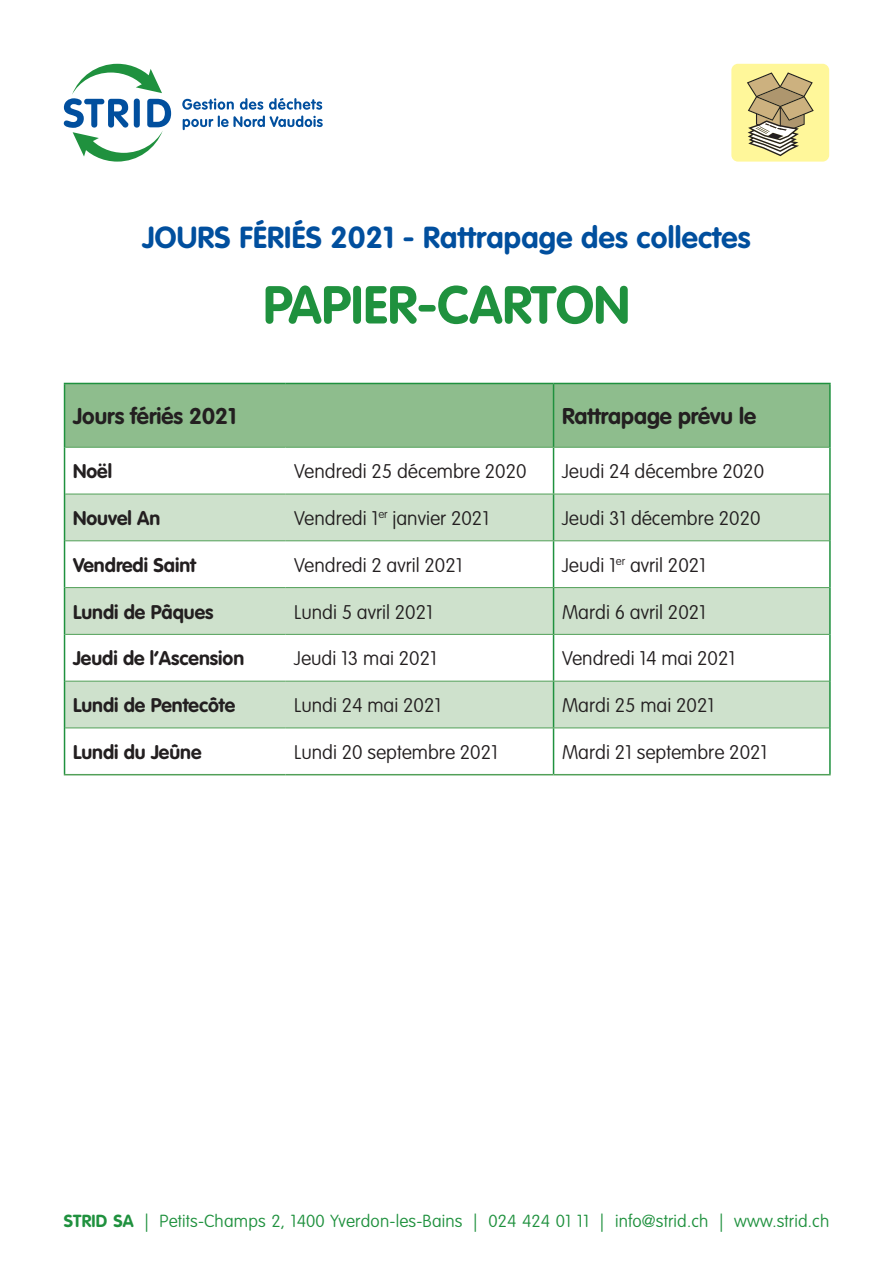
<style>
.page{position:relative;width:893px;height:1263px;background:#fff}
.page>*{position:absolute;margin:0;border:0;box-sizing:border-box;transform-origin:0 0}
.t1{font:700 52.5px "VAG Rounded Std";color:#1f913e}
.t2{font:700 30px "VAG Rounded Std";letter-spacing:.01em;color:#014f9e}
.t3{font:700 22.5px "VAG Rounded Std";color:#231f20}
.t4{font:100 19.5px "VAG Rounded Std";color:#231f20}
.t5{font:700 19.5px "VAG Rounded Std";color:#231f20}
.t6{font:100 17.25px "VAG Rounded Std";letter-spacing:.01em;color:#1f913e}
.s1{font-weight:700}
</style>
<div class="page">
<svg style="left:182px;top:98px;width:141px;height:32px"></svg>
<svg style="left:64px;top:64px;width:107px;height:98px"></svg>
<div style="left:731px;top:64px;width:98px;height:98px;background:#fff79a;border-radius:7px"></div>
<svg style="left:747px;top:72px;width:67px;height:84px"></svg>
<div style="left:65px;top:384px;width:764px;height:63px;background:#8ebd8d"></div>
<svg style="left:65px;top:448px;width:764px;height:326px"></svg>
<svg style="left:65px;top:495px;width:764px;height:232px;fill:#cee1cc"></svg>
<hr style="left:553px;top:384px;width:1px;height:63px;background:#1f913e">
<hr style="left:65px;top:447px;width:221px;height:1px;background:#51a058">
<hr style="left:286px;top:447px;width:268px;height:1px;background:#51a058">
<hr style="left:553px;top:448px;width:1px;height:46px;background:#1f913e">
<hr style="left:553px;top:541px;width:1px;height:46px;background:#1f913e">
<hr style="left:554px;top:447px;width:275px;height:1px;background:#51a058">
<hr style="left:65px;top:494px;width:221px;height:1px;background:#51a058">
<hr style="left:65px;top:587px;width:221px;height:1px;background:#51a058">
<hr style="left:286px;top:494px;width:268px;height:1px;background:#51a058">
<hr style="left:286px;top:587px;width:268px;height:1px;background:#51a058">
<hr style="left:553px;top:494px;width:1px;height:46px;background:#1f913e">
<hr style="left:553px;top:588px;width:1px;height:46px;background:#1f913e">
<hr style="left:554px;top:494px;width:275px;height:1px;background:#51a058">
<hr style="left:554px;top:587px;width:275px;height:1px;background:#51a058">
<hr style="left:65px;top:540px;width:221px;height:1px;background:#51a058">
<hr style="left:65px;top:634px;width:221px;height:1px;background:#51a058">
<hr style="left:286px;top:540px;width:268px;height:1px;background:#51a058">
<hr style="left:286px;top:634px;width:268px;height:1px;background:#51a058">
<hr style="left:553px;top:635px;width:1px;height:46px;background:#1f913e">
<hr style="left:554px;top:540px;width:275px;height:1px;background:#51a058">
<hr style="left:554px;top:634px;width:275px;height:1px;background:#51a058">
<hr style="left:65px;top:681px;width:221px;height:1px;background:#51a058">
<hr style="left:286px;top:681px;width:268px;height:1px;background:#51a058">
<hr style="left:553px;top:681px;width:1px;height:46px;background:#1f913e">
<hr style="left:554px;top:681px;width:275px;height:1px;background:#51a058">
<hr style="left:65px;top:727px;width:221px;height:1px;background:#51a058">
<hr style="left:286px;top:727px;width:268px;height:1px;background:#51a058">
<hr style="left:553px;top:728px;width:1px;height:46px;background:#1f913e">
<hr style="left:554px;top:727px;width:275px;height:1px;background:#51a058">
<hr style="left:64px;top:383px;width:222px;height:1px;background:#1f913e">
<hr style="left:64px;top:384px;width:1px;height:63px;background:#1f913e">
<hr style="left:286px;top:383px;width:268px;height:1px;background:#1f913e">
<hr style="left:554px;top:383px;width:277px;height:1px;background:#1f913e">
<hr style="left:829px;top:384px;width:2px;height:63px;background:#1f913e">
<hr style="left:64px;top:447px;width:1px;height:47px;background:#1f913e">
<hr style="left:829px;top:447px;width:2px;height:47px;background:#1f913e">
<hr style="left:64px;top:494px;width:1px;height:47px;background:#1f913e">
<hr style="left:829px;top:494px;width:2px;height:47px;background:#1f913e">
<hr style="left:64px;top:541px;width:1px;height:47px;background:#1f913e">
<hr style="left:829px;top:541px;width:2px;height:47px;background:#1f913e">
<hr style="left:64px;top:588px;width:1px;height:46px;background:#1f913e">
<hr style="left:829px;top:588px;width:2px;height:46px;background:#1f913e">
<hr style="left:64px;top:634px;width:1px;height:47px;background:#1f913e">
<hr style="left:829px;top:634px;width:2px;height:47px;background:#1f913e">
<hr style="left:64px;top:681px;width:1px;height:47px;background:#1f913e">
<hr style="left:829px;top:681px;width:2px;height:47px;background:#1f913e">
<hr style="left:64px;top:728px;width:1px;height:46px;background:#1f913e">
<hr style="left:829px;top:728px;width:2px;height:46px;background:#1f913e">
<hr style="left:64px;top:774px;width:222px;height:1px;background:#51a058">
<hr style="left:286px;top:774px;width:268px;height:1px;background:#51a058">
<hr style="left:554px;top:774px;width:277px;height:1px;background:#51a058">
<h2 class="t2" style="left:142px;top:220px;width:610px">JOURS FÉRIÉS 2021 - Rattrapage des collectes</h2>
<h1 class="t1" style="left:263px;top:274px;width:368px">PAPIER-CARTON</h1>
<p class="t3" style="left:73px;top:403px;width:165px">Jours fériés 2021</p>
<p class="t3" style="left:562px;top:403px;width:196px">Rattrapage prévu le</p>
<p class="t5" style="left:73px;top:460px;width:40px">Noël</p>
<p class="t4" style="left:294px;top:460px;width:234px">Vendredi 25 décembre 2020</p>
<p class="t4" style="left:562px;top:460px;width:204px">Jeudi 24 décembre 2020</p>
<p class="t5" style="left:73px;top:507px;width:89px">Nouvel An</p>
<p class="t4" style="left:294px;top:507px;width:197px">Vendredi 1<sup>er</sup> janvier 2021</p>
<p class="t4" style="left:562px;top:507px;width:200px">Jeudi 31 décembre 2020</p>
<p class="t5" style="left:73px;top:553px;width:124px">Vendredi Saint</p>
<p class="t4" style="left:294px;top:554px;width:170px">Vendredi 2 avril 2021</p>
<p class="t4" style="left:562px;top:554px;width:146px">Jeudi 1<sup>er</sup> avril 2021</p>
<p class="t5" style="left:73px;top:600px;width:142px">Lundi de Pâques</p>
<p class="t4" style="left:294px;top:600px;width:140px">Lundi 5 avril 2021</p>
<p class="t4" style="left:562px;top:600px;width:146px">Mardi 6 avril 2021</p>
<p class="t5" style="left:73px;top:647px;width:173px">Jeudi de l’Ascension</p>
<p class="t4" style="left:294px;top:647px;width:144px">Jeudi 13 mai 2021</p>
<p class="t4" style="left:562px;top:647px;width:175px">Vendredi 14 mai 2021</p>
<p class="t5" style="left:73px;top:694px;width:164px">Lundi de Pentecôte</p>
<p class="t4" style="left:294px;top:694px;width:149px">Lundi 24 mai 2021</p>
<p class="t4" style="left:562px;top:694px;width:154px">Mardi 25 mai 2021</p>
<p class="t5" style="left:73px;top:740px;width:130px">Lundi du Jeûne</p>
<p class="t4" style="left:294px;top:741px;width:205px">Lundi 20 septembre 2021</p>
<p class="t4" style="left:562px;top:741px;width:207px">Mardi 21 septembre 2021</p>
<p class="t6" style="left:64px;top:1211px;width:767px"><span class="s1">STRID SA</span> | Petits-Champs 2, 1400 Yverdon-les-Bains | 024 424 01 11 | info@strid.ch | www.strid.ch</p>
</div>
